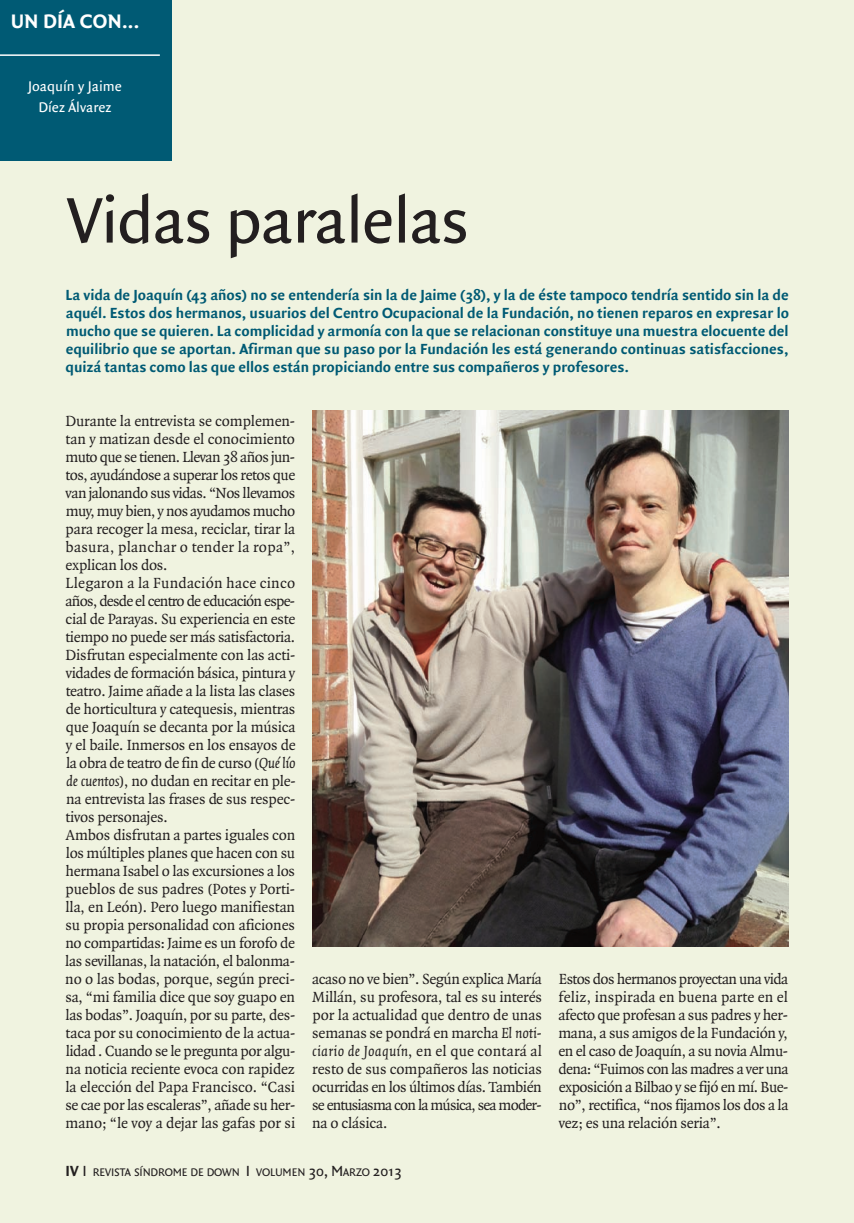
<style>
.page{position:relative;width:854px;height:1223px;background:#fff}
.page>*{position:absolute;margin:0;border:0;box-sizing:border-box;transform-origin:0 0}
.t1{font:69px "Quadraat Sans";letter-spacing:-.02em;color:#231f20}
.t2{font:700 21px "Quadraat Sans";color:#fff}
.t3{font:15.75px/18px "Quadraat";letter-spacing:-.015em;color:#231f20;text-align:justify}
.t4{font:700 15.75px/18px "Quadraat Sans";letter-spacing:-.005em;color:#005a74;text-align:justify}
.t5{font:15px/21px "Quadraat Sans";color:#fff;text-align:center}
.t6{font:11.85px "Quadraat Sans";letter-spacing:-.015em;color:#231f20}
.s1{font-style:italic}
.s2{font-weight:700;font-size:15.75px}
.s3{font-size:15.75px}
</style>
<div class="page">
<div style="left:0;top:0;width:854px;height:1222px;background:#f0f3e0"></div>
<div style="left:0;top:0;width:172px;height:160px;background:#005a74"></div>
<hr style="left:0;top:54px;width:160px;height:2px;background:#fff">
<img style="left:312px;top:411px;width:476px;height:535px">
<h2 class="t2" style="left:11px;top:8px;width:130px">UN DÍA CON...</h2>
<p class="t5" style="left:28px;top:75px;width:95px">Joaquín y Jaime<br>Díez Álvarez</p>
<h1 class="t1" style="left:67px;top:178px;width:403px">Vidas paralelas</h1>
<p class="t4" style="left:66px;top:285px;width:725px">La vida de Joaquín (43 años) no se entendería sin la de Jaime (38), y la de éste tampoco tendría sentido sin la de aquél. Estos dos hermanos, usuarios del Centro Ocupacional de la Fundación, no tienen reparos en expresar lo mucho que se quieren. La complicidad y armonía con la que se relacionan constituye una muestra elocuente del equilibrio que se aportan. Afirman que su paso por la Fundación les está generando continuas satisfacciones, quizá tantas como las que ellos están propiciando entre sus compañeros y profesores.</p>
<p class="t3" style="left:65px;top:411px;width:232px;text-align:left">Durante la entrevista se complemen&shy;tan y matizan desde el conocimiento muto que se tienen. Llevan 38 años jun&shy;tos, ayudándose a superar los retos que van jalonando sus vidas. “Nos llevamos muy, muy bien, y nos ayudamos mucho para recoger la mesa, reciclar, tirar la basura, planchar o tender la ropa”, explican los dos.<br>Llegaron a la Fundación hace cinco años, desde el centro de educación espe&shy;cial de Parayas. Su experiencia en este tiempo no puede ser más satisfactoria.<br>Disfrutan especialmente con las acti&shy;vidades de formación básica, pintura y teatro. Jaime añade a la lista las clases de horticultura y catequesis, mientras que Joaquín se decanta por la música y el baile. Inmersos en los ensayos de la obra de teatro de fin de curso (<span class="s1">Qué lío de cuentos</span>), no dudan en recitar en ple&shy;na entrevista las frases de sus respec&shy;tivos personajes.<br>Ambos disfrutan a partes iguales con los múltiples planes que hacen con su hermana Isabel o las excursiones a los pueblos de sus padres (Potes y Porti&shy;lla, en León). Pero luego manifiestan su propia personalidad con aficiones no compartidas: Jaime es un forofo de las sevillanas, la natación, el balonma&shy;no o las bodas, porque, según preci&shy;sa, “mi familia dice que soy guapo en las bodas”. Joaquín, por su parte, des&shy;taca por su conocimiento de la actua&shy;lidad . Cuando se le pregunta por algu&shy;na noticia reciente evoca con rapidez la elección del Papa Francisco. “Casi se cae por las escaleras”, añade su her&shy;mano; “le voy a dejar las gafas por si</p>
<p class="t3" style="left:312px;top:969px;width:231px">acaso no ve bien”. Según explica María Millán, su profesora, tal es su interés por la actualidad que dentro de unas semanas se pondrá en marcha <span class="s1">El noti&shy;ciario de Joaquín</span>, en el que contará al resto de sus compañeros las noticias ocurridas en los últimos días. También se entusiasma con la música, sea moder&shy;na o clásica.</p>
<p class="t3" style="left:558px;top:969px;width:232px">Estos dos hermanos proyectan una vida feliz, inspirada en buena parte en el afecto que profesan a sus padres y her&shy;mana, a sus amigos de la Fundación y, en el caso de Joaquín, a su novia Almu&shy;dena: “Fuimos con las madres a ver una exposición a Bilbao y se fijó en mí. Bue&shy;no”, rectifica, “nos fijamos los dos a la vez; es una relación seria”.</p>
<p class="t6" style="left:66px;top:1164px;width:338px"><span class="s2">IV</span> <span class="s3">I</span> REVISTA SÍNDROME DE DOWN <span class="s3">I</span> VOLUMEN <span class="s3">30, M</span>ARZO <span class="s3">2013</span></p>
</div>
